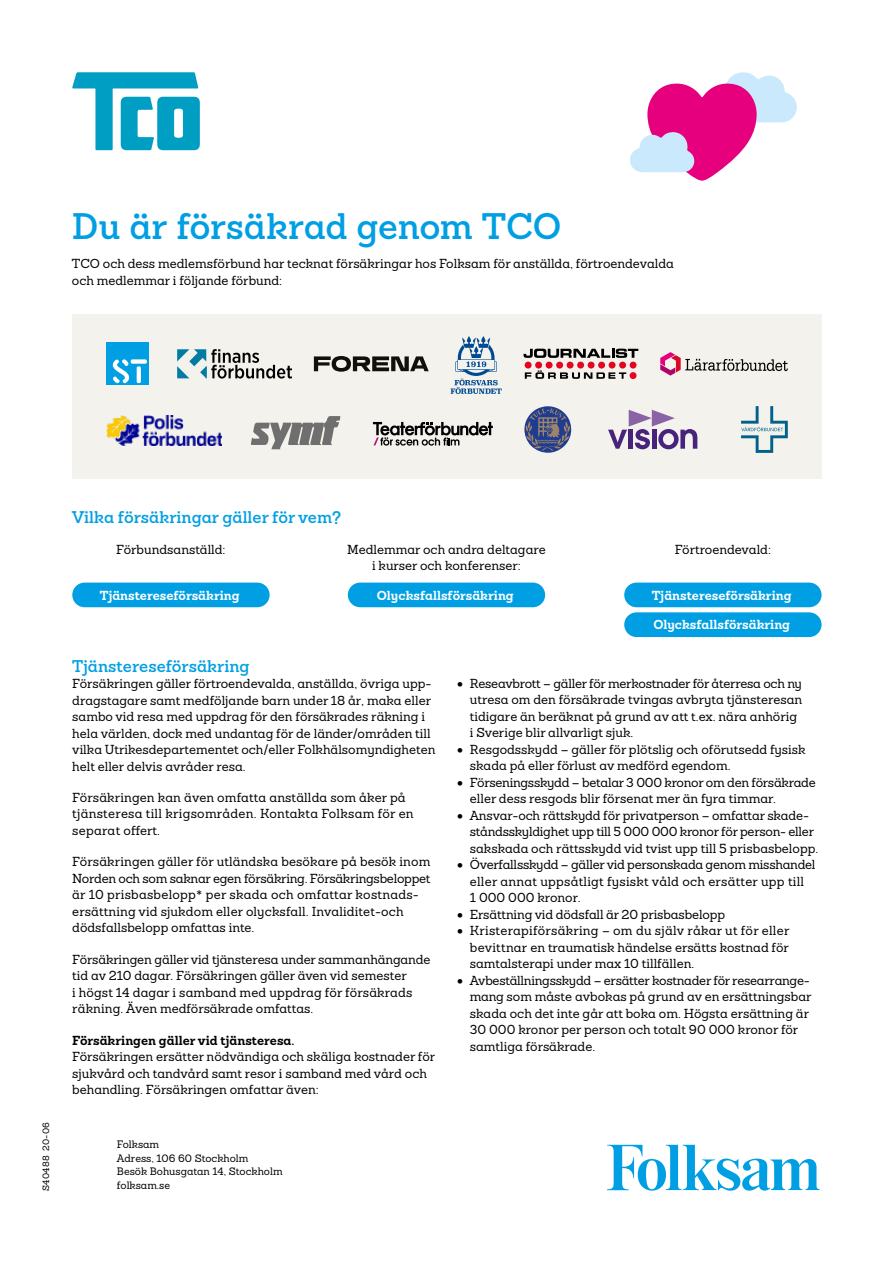
<style>
.page{position:relative;width:893px;height:1263px;background:#fff}
.page>*{position:absolute;margin:0;border:0;box-sizing:border-box;transform-origin:0 0}
.t1{font:600 36px "Sanchez Folksam";letter-spacing:-.005em;color:#009fe3}
.t2{font:600 16.5px "Sanchez Folksam";color:#009fe3}
.t3{font:500 12.75px/16.5px "Sanchez Folksam";color:#000}
.t4{font:500 12.75px/16.5px "Sanchez Folksam";letter-spacing:-.02em;color:#000}
.t5{font:700 12.75px "Sanchez Folksam";color:#fff}
.t6{font:700 12.75px "Sanchez Folksam";color:#000}
.t7{font:500 10.5px/13.5px "Sanchez Folksam";color:#000}
.t8{font:500 9px "Sanchez Folksam";letter-spacing:.02em;color:#000}
.s1{font-family:"Calibri";font-weight:400}
</style>
<div class="page">
<svg style="left:607px;top:1145px;width:213px;height:46px"></svg>
<svg style="left:72px;top:72px;width:128px;height:78px"></svg>
<svg style="left:630px;top:72px;width:167px;height:109px"></svg>
<div style="left:72px;top:583px;width:198px;height:24px;background:#009fe3;border-radius:12px"></div>
<div style="left:624px;top:583px;width:197px;height:24px;background:#009fe3;border-radius:12px"></div>
<div style="left:624px;top:612px;width:197px;height:25px;background:#009fe3;border-radius:12px"></div>
<div style="left:348px;top:583px;width:197px;height:24px;background:#009fe3;border-radius:12px"></div>
<div style="left:72px;top:314px;width:749px;height:165px;background:#f4f2ec"></div>
<svg style="left:314px;top:356px;width:115px;height:16px"></svg>
<svg style="left:177px;top:349px;width:115px;height:30px"></svg>
<svg style="left:660px;top:352px;width:128px;height:24px"></svg>
<div style="left:106px;top:343px;width:43px;height:42px;background:#009fe3"></div>
<svg style="left:137px;top:366px;width:4px;height:17px"></svg>
<div style="left:131px;top:359px;width:16px;height:5px;background:#fff;border-radius:2px"></div>
<svg style="left:113px;top:359px;width:16px;height:24px"></svg>
<svg style="left:451px;top:336px;width:51px;height:58px"></svg>
<svg style="left:523px;top:349px;width:115px;height:30px"></svg>
<svg style="left:608px;top:410px;width:89px;height:39px"></svg>
<svg style="left:741px;top:406px;width:47px;height:47px"></svg>
<svg style="left:373px;top:422px;width:120px;height:24px"></svg>
<svg style="left:251px;top:416px;width:89px;height:33px"></svg>
<svg style="left:524px;top:406px;width:47px;height:47px"></svg>
<img style="left:106px;top:416px;width:115px;height:29px">
<h1 class="t1" style="left:72px;top:202px;width:491px">Du är försäkrad genom TCO</h1>
<p class="t3" style="left:72px;top:255px;width:603px">TCO och dess medlemsförbund har tecknat försäkringar hos Folksam för anställda, förtroendevalda och medlemmar i följande förbund:</p>
<p class="t8" style="left:40px;top:1191px;width:70px;rotate:-90deg">S40488 20-06</p>
<p class="t2" style="left:72px;top:506px;width:270px">Vilka försäkringar gäller för vem?</p>
<p class="t3" style="left:116px;top:541px;width:111px">Förbundsanställd:</p>
<p class="t3" style="left:347px;top:541px;width:200px;text-align:center">Medlemmar och andra deltagare i kurser och konferenser:</p>
<p class="t3" style="left:675px;top:541px;width:98px">Förtroendevald:</p>
<p class="t5" style="left:100px;top:586px;width:141px">Tjänstereseförsäkring</p>
<p class="t5" style="left:652px;top:586px;width:141px">Tjänstereseförsäkring</p>
<p class="t5" style="left:653px;top:616px;width:138px">Olycksfallsförsäkring</p>
<p class="t5" style="left:377px;top:586px;width:138px">Olycksfallsförsäkring</p>
<p class="t2" style="left:72px;top:655px;width:179px">Tjänstereseförsäkring</p>
<p class="t3" style="left:72px;top:675px;width:365px">Försäkringen gäller förtroendevalda, anställda, övriga upp&shy;dragstagare samt medföljande barn under 18 år, maka eller sambo vid resa med uppdrag för den försäkrades räkning i hela världen, dock med undantag för de länder/områden till vilka Utrikesdepartementet och/eller Folkhälsomyndigheten helt eller delvis avråder resa.</p>
<p class="t3" style="left:72px;top:789px;width:343px">Försäkringen kan även omfatta anställda som åker på tjänsteresa till krigsområden. Kontakta Folksam för en separat offert.</p>
<p class="t3" style="left:72px;top:853px;width:360px">Försäkringen gäller för utländska besökare på besök inom Norden och som saknar egen försäkring. Försäkringsbeloppet är 10 prisbasbelopp<span class="s1">*</span> per skada och omfattar kostnads&shy;ersättning vid sjukdom eller olycksfall. Invaliditet-och dödsfallsbelopp omfattas inte.</p>
<p class="t3" style="left:72px;top:951px;width:360px">Försäkringen gäller vid tjänsteresa under sammanhängande tid av 210 dagar. Försäkringen gäller även vid semester<br>i högst 14 dagar i samband med uppdrag för försäkrads räkning. Även medförsäkrade omfattas.</p>
<p class="t6" style="left:72px;top:1031px;width:224px">Försäkringen gäller vid tjänsteresa.</p>
<p class="t3" style="left:72px;top:1048px;width:364px">Försäkringen ersätter nödvändiga och skäliga kostnader för sjukvård och tandvård samt resor i samband med vård och behandling. Försäkringen omfattar även:</p>
<p class="t7" style="left:117px;top:1137px;width:167px">Folksam<br>Adress, 106 60 Stockholm<br>Besök Bohusgatan 14, Stockholm folksam.se</p>
<p class="t3" style="left:470px;top:675px;width:334px;text-indent:-13px">• Reseavbrott – gäller för merkostnader för återresa och ny utresa om den försäkrade tvingas avbryta tjänsteresan tidigare än beräknat på grund av att t.ex. nära anhörig i Sverige blir allvarligt sjuk.</p>
<p class="t3" style="left:470px;top:741px;width:337px;text-indent:-13px">• Resgodsskydd – gäller för plötslig och oförutsedd fysisk skada på eller förlust av medförd egendom.</p>
<p class="t4" style="left:470px;top:774px;width:347px;text-indent:-13px">• Förseningsskydd – betalar 3 000 kronor om den försäkrade eller dess resgods blir försenat mer än fyra timmar.</p>
<p class="t3" style="left:470px;top:807px;width:350px;text-indent:-13px">• Ansvar-och rättskydd för privatperson – omfattar skade&shy;ståndsskyldighet upp till 5 000 000 kronor för person- eller sakskada och rättsskydd vid tvist upp till 5 prisbasbelopp.</p>
<p class="t3" style="left:470px;top:856px;width:347px;text-indent:-13px">• Överfallsskydd – gäller vid personskada genom misshandel eller annat uppsåtligt fysiskt våld och ersätter upp till<br>1 000 000 kronor.</p>
<p class="t3" style="left:457px;top:906px;width:269px">• Ersättning vid dödsfall är 20 prisbasbelopp</p>
<p class="t3" style="left:470px;top:922px;width:321px;text-align:justify;text-indent:-13px">• Kristerapiförsäkring – om du själv råkar ut för eller bevittnar en traumatisk händelse ersätts kostnad för samtalsterapi under max 10 tillfällen.</p>
<p class="t3" style="left:470px;top:972px;width:343px;text-indent:-13px">• Avbeställningsskydd – ersätter kostnader för researrange&shy;mang som måste avbokas på grund av en ersättningsbar skada och det inte går att boka om. Högsta ersättning är 30 000 kronor per person och totalt 90 000 kronor för samtliga försäkrade.</p>
</div>
